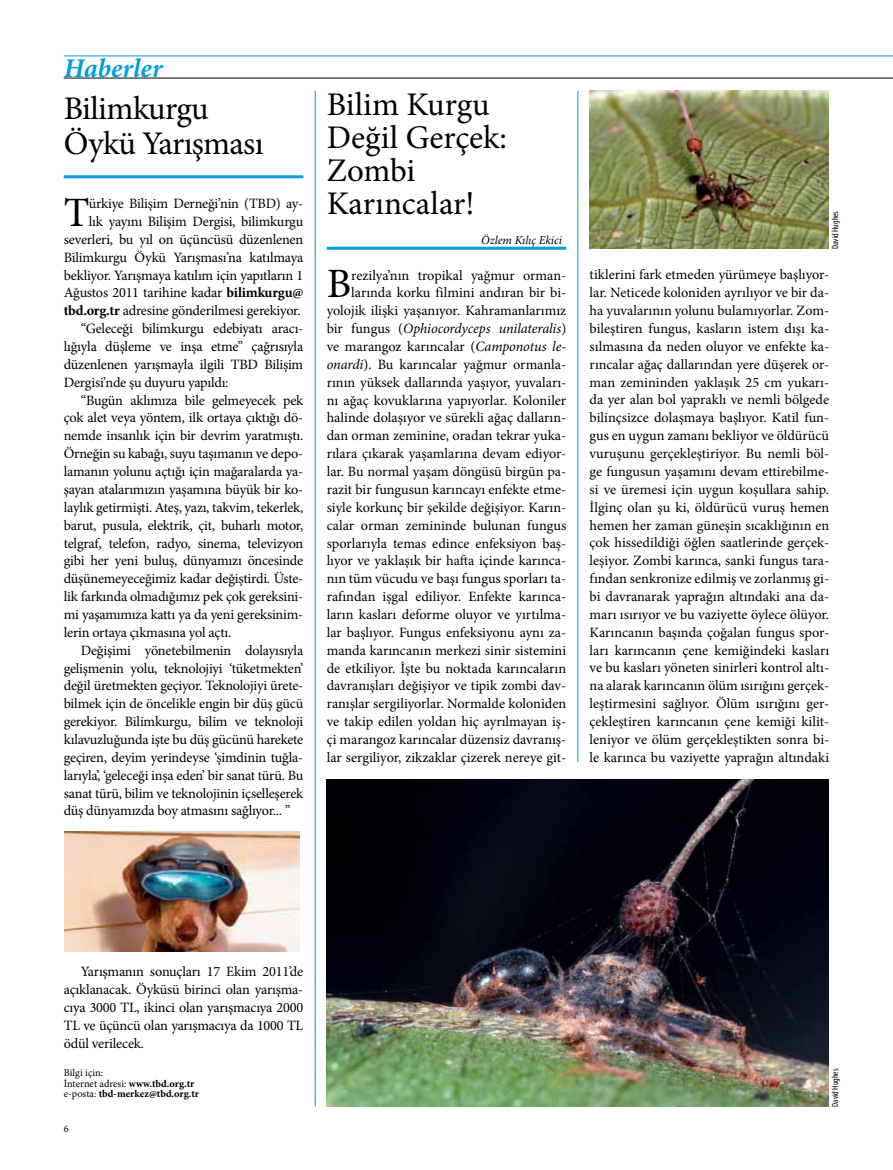
<style>
.page{position:relative;width:893px;height:1170px;background:#fff}
.page>*{position:absolute;margin:0;border:0;box-sizing:border-box;transform-origin:0 0}
.t1{font:41.7px "Minion Pro";color:#000}
.t2{font:33px/33px "Minion Pro";letter-spacing:-.01em;color:#000}
.t3{font:italic 700 27px "Minion Pro";color:#009edb}
.t4{font:14.25px/17.9px "Minion Pro";letter-spacing:-.01em;color:#000;text-align:justify}
.t5{font:italic 12px "Minion Pro";letter-spacing:-.005em;color:#000}
.t6{font:700 10.35px/10.4px "Minion Pro";color:#000}
.t7{font:10.35px "Minion Pro";color:#000}
.t8{font:condensed 9px "Myriad Pro";color:#000}
.s1{font-weight:700}
.s2{font-style:italic}
.s3{font-weight:400}
</style>
<div class="page">
<hr style="left:64px;top:175px;width:239px;height:3px;background:#009edb">
<hr style="left:327px;top:247px;width:239px;height:3px;background:#009edb">
<hr style="left:577px;top:91px;width:1px;height:671px;background:#009edb">
<hr style="left:315px;top:91px;width:1px;height:1015px;background:#009edb">
<img style="left:326px;top:779px;width:503px;height:327px">
<img style="left:64px;top:831px;width:236px;height:120px">
<img style="left:590px;top:91px;width:239px;height:158px">
<hr style="left:64px;top:78px;width:829px;height:1px;background:#000">
<hr style="left:64px;top:56px;width:829px;height:1px;background:#009edb">
<h3 class="t3" style="left:64px;top:49px;width:100px">Haberler</h3>
<h2 class="t2" style="left:64px;top:90px;width:201px;line-height:35.7px">Bilimkurgu<br>Öykü Yarışması</h2>
<h1 class="t1" style="left:64px;top:185px;width:27px">T</h1>
<p class="t4" style="left:89px;top:195px;width:216px">ürkiye Bilişim Derneği’nin (TBD) ay-</p>
<p class="t4" style="left:89px;top:212px;width:216px">lık yayını Bilişim Dergisi, bilimkurgu</p>
<p class="t4" style="left:64px;top:230px;width:241px">severleri, bu yıl on üçüncüsü düzenlenen</p>
<p class="t4" style="left:64px;top:248px;width:241px">Bilimkurgu Öykü Yarışması’na katılmaya</p>
<p class="t4" style="left:64px;top:266px;width:241px">bekliyor. Yarışmaya katılım için yapıtların 1</p>
<p class="t4" style="left:64px;top:284px;width:241px">Ağustos 2011 tarihine kadar <span class="s1">bilimkurgu@</span></p>
<p class="t4" style="left:64px;top:302px;width:238px"><span class="s1">tbd.org.tr</span> adresine gönderilmesi gerekiyor.</p>
<p class="t4" style="left:81px;top:320px;width:224px">“Geleceği bilimkurgu edebiyatı aracı-</p>
<p class="t4" style="left:64px;top:337px;width:241px">lığıyla düşleme ve inşa etme” çağrısıyla</p>
<p class="t4" style="left:64px;top:355px;width:241px">düzenlenen yarışmayla ilgili TBD Bilişim</p>
<p class="t4" style="left:64px;top:373px;width:166px">Dergisi’nde şu duyuru yapıldı:</p>
<p class="t4" style="left:81px;top:391px;width:224px">“Bugün aklımıza bile gelmeyecek pek</p>
<p class="t4" style="left:64px;top:409px;width:241px">çok alet veya yöntem, ilk ortaya çıktığı dö-</p>
<p class="t4" style="left:64px;top:427px;width:241px">nemde insanlık için bir devrim yaratmıştı.</p>
<p class="t4" style="left:64px;top:444px;width:241px">Örneğin su kabağı, suyu taşımanın ve depo-</p>
<p class="t4" style="left:64px;top:462px;width:241px">lamanın yolunu açtığı için mağaralarda ya-</p>
<p class="t4" style="left:64px;top:480px;width:241px">şayan atalarımızın yaşamına büyük bir ko-</p>
<p class="t4" style="left:64px;top:498px;width:241px">laylık getirmişti. Ateş, yazı, takvim, tekerlek,</p>
<p class="t4" style="left:64px;top:516px;width:241px">barut, pusula, elektrik, çit, buharlı motor,</p>
<p class="t4" style="left:64px;top:534px;width:241px">telgraf, telefon, radyo, sinema, televizyon</p>
<p class="t4" style="left:64px;top:552px;width:241px">gibi her yeni buluş, dünyamızı öncesinde</p>
<p class="t4" style="left:64px;top:569px;width:241px">düşünemeyeceğimiz kadar değiştirdi. Üste-</p>
<p class="t4" style="left:64px;top:587px;width:241px">lik farkında olmadığımız pek çok gereksini-</p>
<p class="t4" style="left:64px;top:605px;width:241px">mi yaşamımıza kattı ya da yeni gereksinim-</p>
<p class="t4" style="left:64px;top:623px;width:169px">lerin ortaya çıkmasına yol açtı.</p>
<p class="t4" style="left:81px;top:641px;width:224px">Değişimi yönetebilmenin dolayısıyla</p>
<p class="t4" style="left:64px;top:659px;width:241px">gelişmenin yolu, teknolojiyi ‘tüketmekten’</p>
<p class="t4" style="left:64px;top:677px;width:241px">değil üretmekten geçiyor. Teknolojiyi ürete-</p>
<p class="t4" style="left:64px;top:694px;width:241px">bilmek için de öncelikle engin bir düş gücü</p>
<p class="t4" style="left:64px;top:712px;width:241px">gerekiyor. Bilimkurgu, bilim ve teknoloji</p>
<p class="t4" style="left:64px;top:730px;width:241px">kılavuzluğunda işte bu düş gücünü harekete</p>
<p class="t4" style="left:64px;top:748px;width:241px">geçiren, deyim yerindeyse ‘şimdinin tuğla-</p>
<p class="t4" style="left:64px;top:766px;width:241px">larıyla’, ‘geleceği inşa eden’ bir sanat türü. Bu</p>
<p class="t4" style="left:64px;top:784px;width:241px">sanat türü, bilim ve teknolojinin içselleşerek</p>
<p class="t4" style="left:64px;top:802px;width:228px">düş dünyamızda boy atmasını sağlıyor... ”</p>
<h2 class="t2" style="left:327px;top:88px;width:182px">Bilim Kurgu<br>Değil Gerçek:<br>Zombi<br>Karıncalar!</h2>
<p class="t5" style="left:481px;top:232px;width:82px">Özlem Kılıç Ekici</p>
<h1 class="t1" style="left:327px;top:256px;width:26px">B</h1>
<p class="t8" style="left:830px;top:249px;width:39px;rotate:-90deg">David Hughes</p>
<p class="t4" style="left:327px;top:266px;width:241px;text-align:right">rezilya’nın tropikal yağmur orman&shy;larında korku filmini andıran bir bi&shy;yolojik ilişki yaşanıyor. Kahramanlarımız bir fungus (<span class="s2">Ophiocordyceps unilateralis</span>) ve marangoz karıncalar (<span class="s2">Camponotus le&shy;onardi</span>). Bu karıncalar yağmur ormanla&shy;rının yüksek dallarında yaşıyor, yuvaları&shy;nı ağaç kovuklarına yapıyorlar. Koloniler halinde dolaşıyor ve sürekli ağaç dalların&shy;dan orman zeminine, oradan tekrar yuka&shy;rılara çıkarak yaşamlarına devam ediyor&shy;lar. Bu normal yaşam döngüsü birgün pa&shy;razit bir fungusun karıncayı enfekte etme&shy;siyle korkunç bir şekilde değişiyor. Karın&shy;calar orman zemininde bulunan fungus sporlarıyla temas edince enfeksiyon baş&shy;lıyor ve yaklaşık bir hafta içinde karınca&shy;nın tüm vücudu ve başı fungus sporları ta&shy;rafından işgal ediliyor. Enfekte karınca&shy;ların kasları deforme oluyor ve yırtılma&shy;lar başlıyor. Fungus enfeksiyonu aynı za&shy;manda karıncanın merkezi sinir sistemini de etkiliyor. İşte bu noktada karıncaların davranışları değişiyor ve tipik zombi dav&shy;ranışlar sergiliyorlar. Normalde koloniden ve takip edilen yoldan hiç ayrılmayan iş&shy;çi marangoz karıncalar düzensiz davranış&shy;lar sergiliyor, zikzaklar çizerek nereye git-</p>
<p class="t4" style="left:590px;top:266px;width:241px">tiklerini fark etmeden yürümeye başlıyor&shy;lar. Neticede koloniden ayrılıyor ve bir da&shy;ha yuvalarının yolunu bulamıyorlar. Zom&shy;bileştiren fungus, kasların istem dışı ka&shy;sılmasına da neden oluyor ve enfekte ka&shy;rıncalar ağaç dallarından yere düşerek or&shy;man zemininden yaklaşık 25 cm yukarı&shy;da yer alan bol yapraklı ve nemli bölgede bilinçsizce dolaşmaya başlıyor. Katil fun&shy;gus en uygun zamanı bekliyor ve öldürücü vuruşunu gerçekleştiriyor. Bu nemli böl&shy;ge fungusun yaşamını devam ettirebilme&shy;si ve üremesi için uygun koşullara sahip.<br>İlginç olan şu ki, öldürücü vuruş hemen hemen her zaman güneşin sıcaklığının en çok hissedildiği öğlen saatlerinde gerçek&shy;leşiyor. Zombi karınca, sanki fungus tara&shy;fından senkronize edilmiş ve zorlanmış gi&shy;bi davranarak yaprağın altındaki ana da&shy;marı ısırıyor ve bu vaziyette öylece ölüyor.<br>Karıncanın başında çoğalan fungus spor&shy;ları karıncanın çene kemiğindeki kasları ve bu kasları yöneten sinirleri kontrol altı&shy;na alarak karıncanın ölüm ısırığını gerçek&shy;leştirmesini sağlıyor. Ölüm ısırığını ger&shy;çekleştiren karıncanın çene kemiği kilit&shy;leniyor ve ölüm gerçekleştikten sonra bi&shy;le karınca bu vaziyette yaprağın altındaki</p>
<p class="t4" style="left:64px;top:962px;width:241px;text-indent:17px">Yarışmanın sonuçları 17 Ekim 2011’de açıklanacak. Öyküsü birinci olan yarışma&shy;cıya 3000 TL, ikinci olan yarışmacıya 2000<br>TL ve üçüncü olan yarışmacıya da 1000 TL ödül verilecek.</p>
<p class="t6" style="left:64px;top:1067px;width:137px"><span class="s3">Bilgi için:<br>İnternet adresi:</span> www.tbd.org.tr <span class="s3">e-posta:</span> tbd-merkez@tbd.org.tr</p>
<p class="t7" style="left:64px;top:1121px;width:6px">6</p>
<p class="t8" style="left:830px;top:1106px;width:39px;rotate:-90deg">David Hughes</p>
</div>
